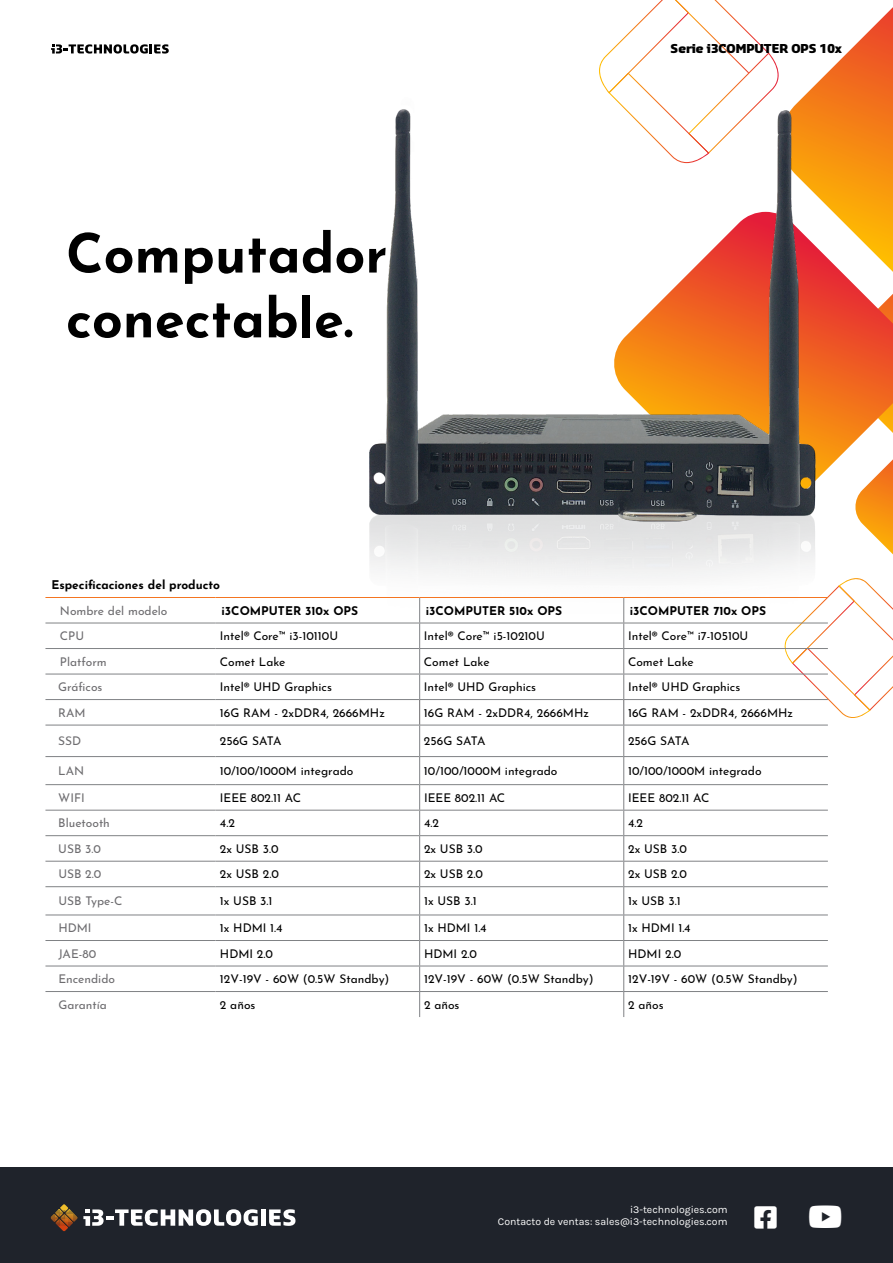
<style>
.page{position:relative;width:893px;height:1263px;background:#fff}
.page>*{position:absolute;margin:0;border:0;box-sizing:border-box;transform-origin:0 0}
.t1{font:700 54px/64.8px "Josefin Sans";color:#000}
.t2{font:25.5px "Font Awesome 5 Brands";color:#fff}
.t3{font:12px "Josefin Sans";color:#000}
.t4{font:12px "Josefin Sans";color:#6d6c6f}
.t5{font:700 12px "Josefin Sans";color:#000}
.t6{font:900 12px "Sansa";color:#000}
.t7{font:10.5px/12px "Karla";color:#fff;text-align:right}
</style>
<div class="page">
<div style="left:0;top:1167px;width:893px;height:96px;background:#1f232b"></div>
<svg style="left:60px;top:1204px;width:8px;height:5px"></svg>
<svg style="left:59px;top:1227px;width:9px;height:4px"></svg>
<div style="left:261px;top:1209px;width:5px;height:17px;background:#fff"></div>
<svg style="left:269px;top:1209px;width:26px;height:17px"></svg>
<svg style="left:51px;top:1209px;width:207px;height:18px"></svg>
<svg style="left:51px;top:44px;width:89px;height:10px"></svg>
<img style="left:140px;top:44px;width:452px;height:570px">
<hr style="left:45px;top:623px;width:171px;height:1px;background:#808285">
<hr style="left:216px;top:623px;width:204px;height:1px;background:#808285">
<hr style="left:420px;top:623px;width:204px;height:1px;background:#808285">
<hr style="left:45px;top:648px;width:171px;height:1px;background:#808285">
<hr style="left:216px;top:648px;width:204px;height:1px;background:#808285">
<hr style="left:420px;top:648px;width:204px;height:1px;background:#808285">
<hr style="left:45px;top:674px;width:171px;height:1px;background:#808285">
<hr style="left:45px;top:699px;width:171px;height:1px;background:#808285">
<hr style="left:45px;top:725px;width:171px;height:1px;background:#808285">
<hr style="left:216px;top:725px;width:204px;height:1px;background:#808285">
<hr style="left:624px;top:725px;width:204px;height:1px;background:#808285">
<hr style="left:45px;top:756px;width:171px;height:1px;background:#808285">
<hr style="left:216px;top:756px;width:204px;height:1px;background:#808285">
<hr style="left:624px;top:756px;width:204px;height:1px;background:#808285">
<hr style="left:45px;top:784px;width:171px;height:1px;background:#808285">
<hr style="left:216px;top:784px;width:204px;height:1px;background:#808285">
<hr style="left:624px;top:784px;width:204px;height:1px;background:#808285">
<hr style="left:45px;top:810px;width:171px;height:1px;background:#808285">
<hr style="left:216px;top:810px;width:204px;height:1px;background:#808285">
<hr style="left:624px;top:810px;width:204px;height:1px;background:#808285">
<hr style="left:45px;top:835px;width:171px;height:1px;background:#808285">
<hr style="left:216px;top:835px;width:204px;height:1px;background:#808285">
<hr style="left:624px;top:835px;width:204px;height:1px;background:#808285">
<hr style="left:45px;top:861px;width:171px;height:1px;background:#808285">
<hr style="left:216px;top:861px;width:204px;height:1px;background:#808285">
<hr style="left:624px;top:861px;width:204px;height:1px;background:#808285">
<hr style="left:45px;top:886px;width:171px;height:1px;background:#808285">
<hr style="left:216px;top:886px;width:204px;height:1px;background:#808285">
<hr style="left:624px;top:886px;width:204px;height:1px;background:#808285">
<hr style="left:45px;top:914px;width:171px;height:1px;background:#808285">
<hr style="left:216px;top:914px;width:204px;height:1px;background:#808285">
<hr style="left:624px;top:914px;width:204px;height:1px;background:#808285">
<hr style="left:45px;top:940px;width:171px;height:1px;background:#808285">
<hr style="left:216px;top:940px;width:204px;height:1px;background:#808285">
<hr style="left:624px;top:940px;width:204px;height:1px;background:#808285">
<hr style="left:216px;top:674px;width:204px;height:1px;background:#808285">
<hr style="left:420px;top:674px;width:204px;height:1px;background:#808285">
<hr style="left:216px;top:699px;width:204px;height:1px;background:#808285">
<hr style="left:420px;top:699px;width:204px;height:1px;background:#808285">
<hr style="left:420px;top:725px;width:204px;height:1px;background:#808285">
<hr style="left:419px;top:725px;width:1px;height:31px;background:#808285">
<hr style="left:623px;top:725px;width:1px;height:31px;background:#808285">
<hr style="left:420px;top:756px;width:204px;height:1px;background:#808285">
<hr style="left:420px;top:784px;width:204px;height:1px;background:#808285">
<hr style="left:420px;top:810px;width:204px;height:1px;background:#808285">
<hr style="left:420px;top:835px;width:204px;height:1px;background:#808285">
<hr style="left:420px;top:861px;width:204px;height:1px;background:#808285">
<hr style="left:420px;top:886px;width:204px;height:1px;background:#808285">
<hr style="left:420px;top:914px;width:204px;height:1px;background:#808285">
<svg style="left:419px;top:598px;width:1px;height:127px"></svg>
<svg style="left:592px;top:0;width:301px;height:725px"></svg>
<hr style="left:420px;top:940px;width:204px;height:1px;background:#808285">
<svg style="left:419px;top:757px;width:1px;height:260px"></svg>
<svg style="left:623px;top:757px;width:1px;height:260px"></svg>
<hr style="left:45px;top:597px;width:171px;height:1px;background:#f47521">
<hr style="left:45px;top:966px;width:171px;height:1px;background:#808285">
<hr style="left:216px;top:966px;width:204px;height:1px;background:#808285">
<hr style="left:420px;top:966px;width:204px;height:1px;background:#808285">
<hr style="left:624px;top:966px;width:204px;height:1px;background:#808285">
<hr style="left:45px;top:991px;width:171px;height:1px;background:#808285">
<hr style="left:216px;top:991px;width:204px;height:1px;background:#808285">
<hr style="left:420px;top:991px;width:204px;height:1px;background:#808285">
<hr style="left:624px;top:991px;width:204px;height:1px;background:#808285">
<hr style="left:216px;top:597px;width:204px;height:1px;background:#f47521">
<hr style="left:420px;top:597px;width:204px;height:1px;background:#f47521">
<h1 class="t1" style="left:66px;top:213px;width:323px">Computador conectable.</h1>
<p class="t6" style="left:671px;top:41px;width:173px">Serie i3COMPUTER OPS 10x</p>
<p class="t5" style="left:51px;top:574px;width:170px">Especificaciones del producto</p>
<p class="t4" style="left:60px;top:600px;width:109px">Nombre del modelo</p>
<p class="t5" style="left:222px;top:600px;width:138px">i3COMPUTER 310x OPS</p>
<p class="t5" style="left:426px;top:600px;width:138px">i3COMPUTER 510x OPS</p>
<p class="t5" style="left:630px;top:600px;width:138px">i3COMPUTER 710x OPS</p>
<p class="t4" style="left:60px;top:626px;width:26px">CPU</p>
<p class="t3" style="left:220px;top:626px;width:120px">Intel® Core™ i3-10110U</p>
<p class="t3" style="left:424px;top:626px;width:122px">Intel® Core™ i5-10210U</p>
<p class="t3" style="left:628px;top:626px;width:122px">Intel® Core™ i7-10510U</p>
<p class="t4" style="left:60px;top:652px;width:48px">Platform</p>
<p class="t3" style="left:220px;top:652px;width:67px">Comet Lake</p>
<p class="t3" style="left:424px;top:652px;width:67px">Comet Lake</p>
<p class="t3" style="left:628px;top:652px;width:67px">Comet Lake</p>
<p class="t4" style="left:58px;top:677px;width:46px">Gráficos</p>
<p class="t3" style="left:220px;top:677px;width:114px">Intel® UHD Graphics</p>
<p class="t3" style="left:424px;top:677px;width:114px">Intel® UHD Graphics</p>
<p class="t3" style="left:628px;top:677px;width:114px">Intel® UHD Graphics</p>
<p class="t4" style="left:58px;top:703px;width:29px">RAM</p>
<p class="t3" style="left:220px;top:703px;width:167px">16G RAM - 2xDDR4, 2666MHz</p>
<p class="t3" style="left:424px;top:703px;width:167px">16G RAM - 2xDDR4, 2666MHz</p>
<p class="t3" style="left:628px;top:703px;width:167px">16G RAM - 2xDDR4, 2666MHz</p>
<p class="t4" style="left:58px;top:731px;width:25px">SSD</p>
<p class="t3" style="left:220px;top:731px;width:63px">256G SATA</p>
<p class="t3" style="left:424px;top:731px;width:63px">256G SATA</p>
<p class="t3" style="left:628px;top:731px;width:63px">256G SATA</p>
<p class="t4" style="left:58px;top:761px;width:27px">LAN</p>
<p class="t3" style="left:220px;top:761px;width:135px">10/100/1000M integrado</p>
<p class="t3" style="left:424px;top:761px;width:135px">10/100/1000M integrado</p>
<p class="t3" style="left:628px;top:761px;width:135px">10/100/1000M integrado</p>
<p class="t4" style="left:58px;top:788px;width:28px">WIFI</p>
<p class="t3" style="left:220px;top:788px;width:83px">IEEE 802.11 AC</p>
<p class="t3" style="left:424px;top:788px;width:83px">IEEE 802.11 AC</p>
<p class="t3" style="left:628px;top:788px;width:83px">IEEE 802.11 AC</p>
<p class="t4" style="left:58px;top:813px;width:53px">Bluetooth</p>
<p class="t3" style="left:220px;top:813px;width:16px">4.2</p>
<p class="t3" style="left:424px;top:813px;width:17px">4.2</p>
<p class="t3" style="left:628px;top:813px;width:16px">4.2</p>
<p class="t4" style="left:58px;top:839px;width:44px">USB 3.0</p>
<p class="t3" style="left:220px;top:839px;width:60px">2x USB 3.0</p>
<p class="t3" style="left:424px;top:839px;width:60px">2x USB 3.0</p>
<p class="t3" style="left:628px;top:839px;width:60px">2x USB 3.0</p>
<p class="t4" style="left:58px;top:864px;width:45px">USB 2.0</p>
<p class="t3" style="left:220px;top:864px;width:60px">2x USB 2.0</p>
<p class="t3" style="left:424px;top:864px;width:60px">2x USB 2.0</p>
<p class="t3" style="left:628px;top:864px;width:60px">2x USB 2.0</p>
<p class="t4" style="left:58px;top:891px;width:66px">USB Type-C</p>
<p class="t3" style="left:220px;top:891px;width:54px">1x USB 3.1</p>
<p class="t3" style="left:424px;top:891px;width:54px">1x USB 3.1</p>
<p class="t3" style="left:628px;top:891px;width:54px">1x USB 3.1</p>
<p class="t4" style="left:58px;top:918px;width:35px">HDMI</p>
<p class="t3" style="left:220px;top:918px;width:64px">1x HDMI 1.4</p>
<p class="t3" style="left:424px;top:918px;width:64px">1x HDMI 1.4</p>
<p class="t3" style="left:628px;top:918px;width:64px">1x HDMI 1.4</p>
<p class="t4" style="left:58px;top:943px;width:39px">JAE-80</p>
<p class="t3" style="left:220px;top:943px;width:55px">HDMI 2.0</p>
<p class="t3" style="left:424px;top:943px;width:55px">HDMI 2.0</p>
<p class="t3" style="left:628px;top:943px;width:55px">HDMI 2.0</p>
<p class="t4" style="left:58px;top:969px;width:58px">Encendido</p>
<p class="t3" style="left:220px;top:969px;width:171px">12V-19V - 60W (0.5W Standby)</p>
<p class="t3" style="left:424px;top:969px;width:171px">12V-19V - 60W (0.5W Standby)</p>
<p class="t3" style="left:628px;top:969px;width:171px">12V-19V - 60W (0.5W Standby)</p>
<p class="t4" style="left:58px;top:994px;width:50px">Garantía</p>
<p class="t3" style="left:220px;top:994px;width:37px">2 años</p>
<p class="t3" style="left:424px;top:994px;width:37px">2 años</p>
<p class="t3" style="left:628px;top:994px;width:37px">2 años</p>
<p class="t7" style="left:498px;top:1203px;width:231px">i3-technologies.com<br>Contacto de ventas: sales@i3-technologies.com</p>
<h2 class="t2" style="left:754px;top:1204px;width:24px">□□▲❑◆</h2>
</div>
